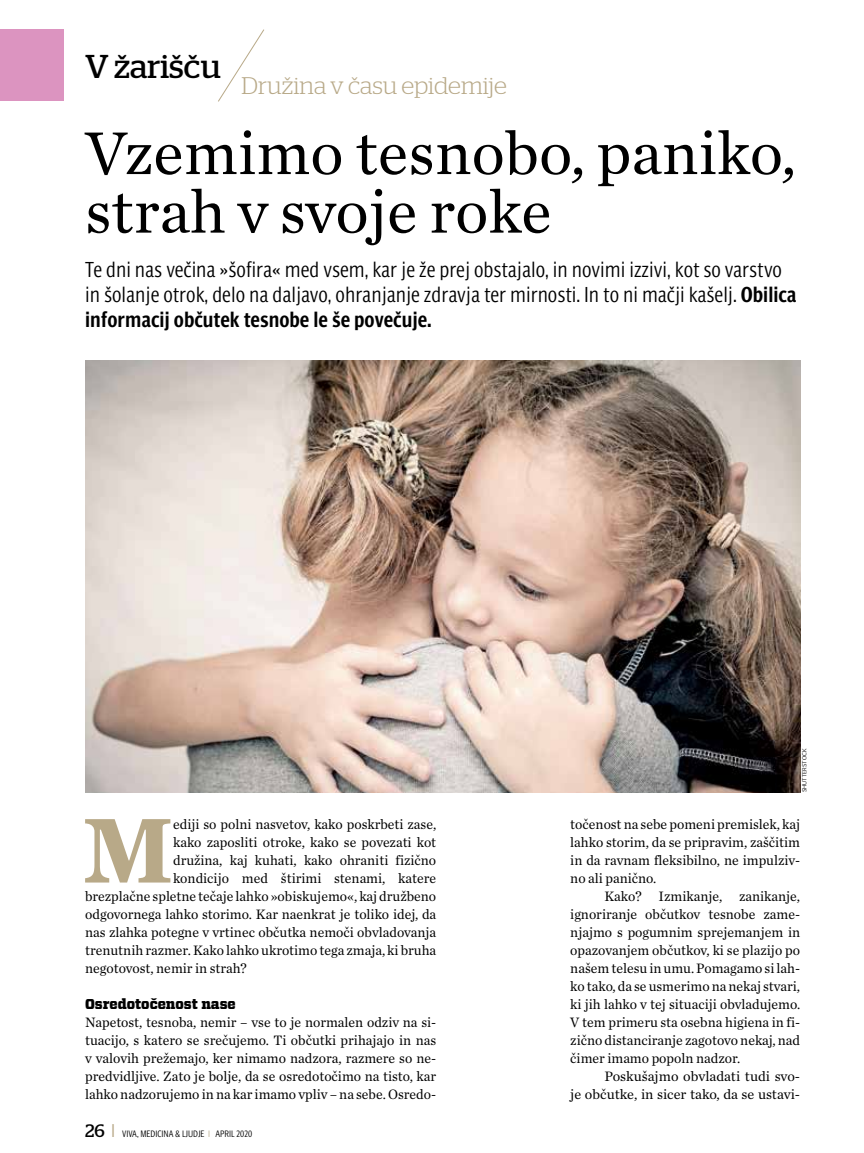
<style>
.page{position:relative;width:864px;height:1153px;background:#fff}
.page>*{position:absolute;margin:0;border:0;box-sizing:border-box;transform-origin:0 0}
.t1{font:700 96.3px "Chronicle Text G1";color:#b8a988}
.t2{font:63px/58.5px "Chronicle Text G1";color:#000}
.t3{font:33px "Stag";color:#000}
.t4{font:300 24px "Stag";color:#b8a988}
.t5{font:21px/25.2px "Olisipone Head";color:#000}
.t6{font:14.25px/18px "Chronicle Text G1";color:#000;text-align:justify}
.t7{font:900 14.25px "Vitesse";color:#000}
.t8{font:9px "Olisipone Head";color:#000}
.t9{font:300 6px "Olisipone";color:#000}
.s1{font-weight:600}
.s2{font-family:"Stag";font-size:18px}
.s3{font-size:18px;color:#b8a988}
.s4{color:#b8a988}
</style>
<div class="page">
<div style="left:0;top:29px;width:64px;height:72px;background:#dc94c0"></div>
<img style="left:85px;top:360px;width:714px;height:432px">
<svg style="left:218px;top:29px;width:46px;height:73px"></svg>
<h3 class="t3" style="left:85px;top:47px;width:137px">V žarišču</h3>
<h3 class="t4" style="left:241px;top:72px;width:266px">Družina v času epidemije</h3>
<h2 class="t2" style="left:85px;top:125px;width:711px">Vzemimo tesnobo, paniko, strah v svoje roke</h2>
<h3 class="t5" style="left:85px;top:256px;width:712px">Te dni nas večina »šofira« med vsem, kar je že prej obstajalo, in novimi izzivi, kot so varstvo in šolanje otrok, delo na daljavo, ohranjanje zdravja ter mirnosti. In to ni mačji kašelj. <span class="s1">Obilica informacij občutek tesnobe le še povečuje.</span></h3>
<h1 class="t1" style="left:82px;top:788px;width:93px">M</h1>
<p class="t6" style="left:173px;top:815px;width:264px">ediji so polni nasvetov, kako poskrbeti zase,</p>
<p class="t6" style="left:173px;top:833px;width:264px">kako zaposliti otroke, kako se povezati kot</p>
<p class="t6" style="left:173px;top:851px;width:264px">družina, kaj kuhati, kako ohraniti fizično</p>
<p class="t6" style="left:173px;top:869px;width:264px">kondicijo med štirimi stenami, katere</p>
<p class="t6" style="left:85px;top:887px;width:352px">brezplačne spletne tečaje lahko »obiskujemo«, kaj družbeno</p>
<p class="t6" style="left:85px;top:905px;width:352px">odgovornega lahko storimo. Kar naenkrat je toliko idej, da</p>
<p class="t6" style="left:85px;top:923px;width:352px">nas zlahka potegne v vrtinec občutka nemoči obvladovanja</p>
<p class="t6" style="left:85px;top:941px;width:352px">trenutnih razmer. Kako lahko ukrotimo tega zmaja, ki bruha</p>
<p class="t6" style="left:85px;top:959px;width:163px">negotovost, nemir in strah?</p>
<p class="t7" style="left:85px;top:993px;width:152px">Osredotočenost nase</p>
<p class="t6" style="left:85px;top:1013px;width:352px">Napetost, tesnoba, nemir – vse to je normalen odziv na si&shy;tuacijo, s katero se srečujemo. Ti občutki prihajajo in nas v valovih prežemajo, ker nimamo nadzora, razmere so ne&shy;predvidljive. Zato je bolje, da se osredotočimo na tisto, kar lahko nadzorujemo in na kar imamo vpliv – na sebe. Osredo-</p>
<p class="t8" style="left:85px;top:1128px;width:168px"><span class="s2">26</span> <span class="s3">I</span> VIVA, MEDICINA &amp; LJUDJE <span class="s4">I</span> APRIL 2020</p>
<p class="t9" style="left:800px;top:792px;width:45px;rotate:-90deg">SHUTTERSTOCK</p>
<p class="t6" style="left:570px;top:815px;width:231px">točenost na sebe pomeni premislek, kaj lahko storim, da se pripravim, zaščitim in da ravnam fleksibilno, ne impulziv&shy;no ali panično.</p>
<p class="t6" style="left:570px;top:887px;width:231px;text-indent:34px">Kako? Izmikanje, zanikanje, ignoriranje občutkov tesnobe zame&shy;njajmo s pogumnim sprejemanjem in opazovanjem občutkov, ki se plazijo po našem telesu in umu. Pomagamo si lah&shy;ko tako, da se usmerimo na nekaj stvari, ki jih lahko v tej situaciji obvladujemo.<br>V tem primeru sta osebna higiena in fi&shy;zično distanciranje zagotovo nekaj, nad čimer imamo popoln nadzor.</p>
<p class="t6" style="left:570px;top:1067px;width:231px;text-align:right">Poskušajmo obvladati tudi svo-<br>je občutke, in sicer tako, da se ustavi-</p>
</div>
